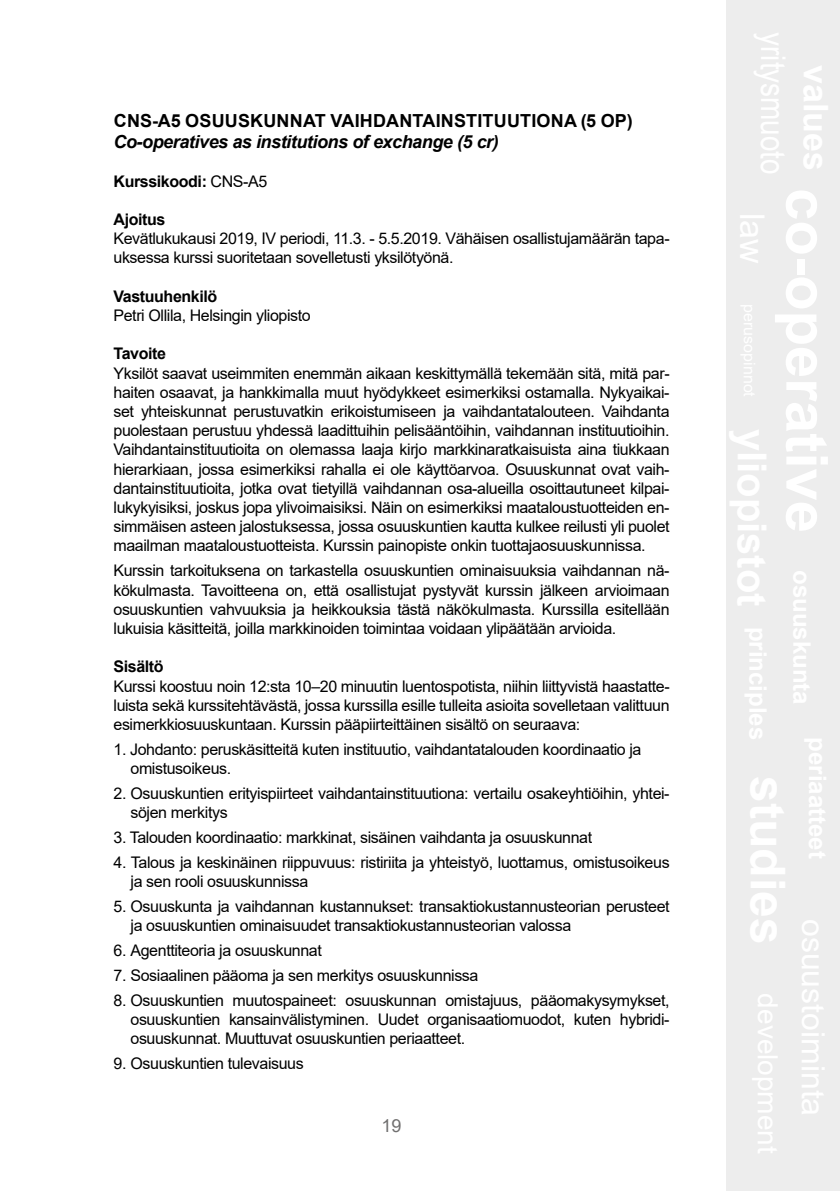
<style>
.page{position:relative;width:840px;height:1191px;background:#fff}
.page>*{position:absolute;margin:0;border:0;box-sizing:border-box;transform-origin:0 0}
.t1{font:700 18px "Arial";letter-spacing:.01em;color:#000}
.t2{font:italic 700 18px "Arial";letter-spacing:-.025em;color:#000}
.t3{font:18px "Arial";color:#706f6f}
.t4{font:16px/19.2px "Arial";letter-spacing:-.025em;color:#000}
.t5{font:700 16px "Arial";letter-spacing:-.025em;color:#000}
.s1{font-weight:400}
</style>
<div class="page">
<div style="left:726px;top:0;width:113px;height:1191px;background:#ededed"></div>
<p class="t1" style="left:114px;top:107px;width:520px">CNS-A5 OSUUSKUNNAT VAIHDANTAINSTITUUTIONA (5 OP)</p>
<p class="t2" style="left:113px;top:130px;width:386px">Co-operatives as institutions of exchange (5 cr)</p>
<p class="t5" style="left:113px;top:170px;width:155px">Kurssikoodi: <span class="s1">CNS-A5</span></p>
<p class="t5" style="left:113px;top:208px;width:53px">Ajoitus</p>
<p class="t4" style="left:113px;top:229px;width:557px">Kevätlukukausi 2019, IV periodi, 11.3. - 5.5.2019. Vähäisen osallistujamäärän tapa&shy;uksessa kurssi suoritetaan sovelletusti yksilötyönä.</p>
<p class="t5" style="left:113px;top:285px;width:105px">Vastuuhenkilö</p>
<p class="t4" style="left:113px;top:306px;width:199px">Petri Ollila, Helsingin yliopisto</p>
<p class="t5" style="left:113px;top:342px;width:54px">Tavoite</p>
<p class="t4" style="left:113px;top:363px;width:557px;text-align:justify">Yksilöt saavat useimmiten enemmän aikaan keskittymällä tekemään sitä, mitä par&shy;haiten osaavat, ja hankkimalla muut hyödykkeet esimerkiksi ostamalla. Nykyaikai&shy;set yhteiskunnat perustuvatkin erikoistumiseen ja vaihdantatalouteen. Vaihdanta puolestaan perustuu yhdessä laadittuihin pelisääntöihin, vaihdannan instituutioihin.<br>Vaihdantainstituutioita on olemassa laaja kirjo markkinaratkaisuista aina tiukkaan hierarkiaan, jossa esimerkiksi rahalla ei ole käyttöarvoa. Osuuskunnat ovat vaih&shy;dantainstituutioita, jotka ovat tietyillä vaihdannan osa-alueilla osoittautuneet kilpai&shy;lukykyisiksi, joskus jopa ylivoimaisiksi. Näin on esimerkiksi maataloustuotteiden en&shy;simmäisen asteen jalostuksessa, jossa osuuskuntien kautta kulkee reilusti yli puolet maailman maataloustuotteista. Kurssin painopiste onkin tuottajaosuuskunnissa.</p>
<p class="t4" style="left:113px;top:561px;width:557px;text-align:justify">Kurssin tarkoituksena on tarkastella osuuskuntien ominaisuuksia vaihdannan nä&shy;kökulmasta. Tavoitteena on, että osallistujat pystyvät kurssin jälkeen arvioimaan osuuskuntien vahvuuksia ja heikkouksia tästä näkökulmasta. Kurssilla esitellään lukuisia käsitteitä, joilla markkinoiden toimintaa voidaan ylipäätään arvioida.</p>
<p class="t5" style="left:113px;top:655px;width:52px">Sisältö</p>
<p class="t4" style="left:113px;top:676px;width:557px;text-align:justify">Kurssi koostuu noin 12:sta 10–20 minuutin luentospotista, niihin liittyvistä haastatte&shy;luista sekä kurssitehtävästä, jossa kurssilla esille tulleita asioita sovelletaan valittuun esimerkkiosuuskuntaan. Kurssin pääpiirteittäinen sisältö on seuraava:</p>
<p class="t4" style="left:130px;top:739px;width:512px;text-indent:-17px">1. Johdanto: peruskäsitteitä kuten instituutio, vaihdantatalouden koordinaatio ja omistusoikeus.</p>
<p class="t4" style="left:130px;top:783px;width:540px;text-indent:-17px">2. Osuuskuntien erityispiirteet vaihdantainstituutiona: vertailu osakeyhtiöihin, yhtei&shy;söjen merkitys</p>
<p class="t4" style="left:113px;top:827px;width:480px">3. Talouden koordinaatio: markkinat, sisäinen vaihdanta ja osuuskunnat</p>
<p class="t4" style="left:130px;top:852px;width:540px;text-indent:-17px">4. Talous ja keskinäinen riippuvuus: ristiriita ja yhteistyö, luottamus, omistusoikeus ja sen rooli osuuskunnissa</p>
<p class="t4" style="left:130px;top:896px;width:540px;text-indent:-17px">5. Osuuskunta ja vaihdannan kustannukset: transaktiokustannusteorian perusteet ja osuuskuntien ominaisuudet transaktiokustannusteorian valossa</p>
<p class="t4" style="left:113px;top:940px;width:210px">6. Agenttiteoria ja osuuskunnat</p>
<p class="t4" style="left:113px;top:965px;width:366px">7. Sosiaalinen pääoma ja sen merkitys osuuskunnissa</p>
<p class="t4" style="left:130px;top:990px;width:540px;text-align:justify;text-indent:-17px">8. Osuuskuntien muutospaineet: osuuskunnan omistajuus, pääomakysymykset, osuuskuntien kansainvälistyminen. Uudet organisaatiomuodot, kuten hybridi&shy;osuuskunnat. Muuttuvat osuuskuntien periaatteet.</p>
<p class="t4" style="left:113px;top:1053px;width:192px">9. Osuuskuntien tulevaisuus</p>
<p class="t3" style="left:381px;top:1113px;width:22px">19</p>
</div>
